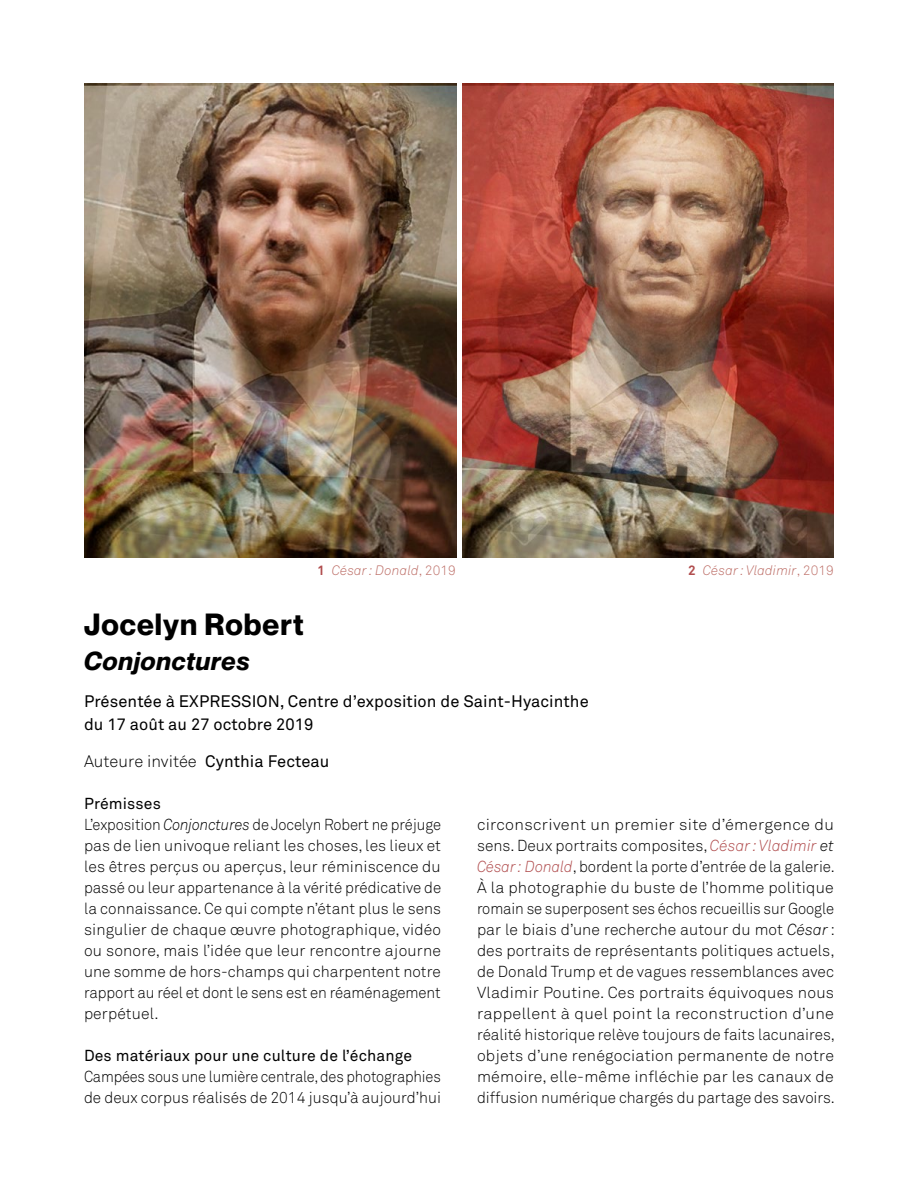
<style>
.page{position:relative;width:918px;height:1188px;background:#fff}
.page>*{position:absolute;margin:0;border:0;box-sizing:border-box;transform-origin:0 0}
.t1{font:700 30px "Neue Montreal";letter-spacing:.035em;color:#000}
.t2{font:italic 700 25.5px "Neue Montreal";letter-spacing:.035em;color:#000}
.t3{font:16.5px/22.5px "Akkurat Office";letter-spacing:.005em;color:#000}
.t4{font:300 16.5px "Akkurat Office";letter-spacing:.005em;color:#000}
.texte{font:300 15.75px/21px "Akkurat Office";letter-spacing:-.005em;color:#000;text-align:justify;scale:1.04 1}
.texte-2{font:300 15.75px/21px "Akkurat Office";letter-spacing:-.005em;color:#000;text-align:justify;scale:.94 1}
.texte-3{font:300 15.75px/21px "Akkurat Office";letter-spacing:-.005em;color:#000;scale:.93 1}
.intertitre{font:15.75px "Akkurat Office";letter-spacing:.01em;color:#000}
.texte-4{font:italic 300 13.5px "Akkurat Office";letter-spacing:.01em;color:#bd6e67}
.s1{font-weight:700;font-style:normal;color:#b14e4f}
.s2{font-style:normal}
.s3{font-weight:400}
.s4{font-style:italic}
.s5{font-style:italic;color:#b14e4f}
</style>
<div class="page">
<img style="left:84px;top:84px;width:372px;height:473px">
<img style="left:462px;top:84px;width:372px;height:473px">
<p class="texte-4" style="left:317px;top:563px;width:140px"><span class="s1">1</span> César: Donald<span class="s2">, 2019</span></p>
<p class="texte-4" style="left:688px;top:563px;width:147px"><span class="s1">2</span> César: Vladimir<span class="s2">, 2019</span></p>
<p class="t1" style="left:84px;top:606px;width:221px">Jocelyn Robert</p>
<p class="t2" style="left:84px;top:645px;width:167px">Conjonctures</p>
<p class="t3" style="left:84px;top:691px;width:506px">Présentée à EXPRESSION, Centre d’exposition de Saint-Hyacinthe du 17 août au 27 octobre 2019</p>
<p class="t4" style="left:84px;top:752px;width:247px">Auteure invitée <span class="s3">Cynthia Fecteau</span></p>
<p class="intertitre" style="left:84px;top:794px;width:78px">Prémisses</p>
<p class="texte-2" style="left:84px;top:814px;width:382px">L’exposition <span class="s4">Conjonctures</span> de Jocelyn Robert ne préjuge pas de lien univoque reliant les choses, les lieux et les êtres perçus ou aperçus, leur réminiscence du passé ou leur appartenance à la vérité prédicative de la connaissance. Ce qui compte n’étant plus le sens singulier de chaque œuvre photographique, vidéo ou sonore, mais l’idée que leur rencontre ajourne une somme de hors-champs qui charpentent notre rapport au réel et dont le sens est en réaménagement perpétuel.</p>
<p class="intertitre" style="left:84px;top:1046px;width:330px">Des matériaux pour une culture de l’échange</p>
<p class="texte-3" style="left:84px;top:1066px;width:385px">Campées sous une lumière centrale, des photographies de deux corpus réalisés de 2014 jusqu’à aujourd’hui</p>
<p class="texte" style="left:477px;top:814px;width:346px">circonscrivent un premier site d’émergence du sens. Deux portraits composites, <span class="s5">César: Vladimir</span> <span class="s4">et </span><span class="s5">César: Donald</span>, bordent la porte d’entrée de la galerie.<br>À la photographie du buste de l’homme politique romain se superposent ses échos recueillis sur Google par le biais d’une recherche autour du mot <span class="s4">César</span>: des portraits de représentants politiques actuels, de Donald Trump et de vagues ressemblances avec Vladimir Poutine. Ces portraits équivoques nous rappellent à quel point la reconstruction d’une réalité historique relève toujours de faits lacunaires, objets d’une renégociation permanente de notre mémoire, elle-même infléchie par les canaux de diffusion numérique chargés du partage des savoirs.</p>
</div>
